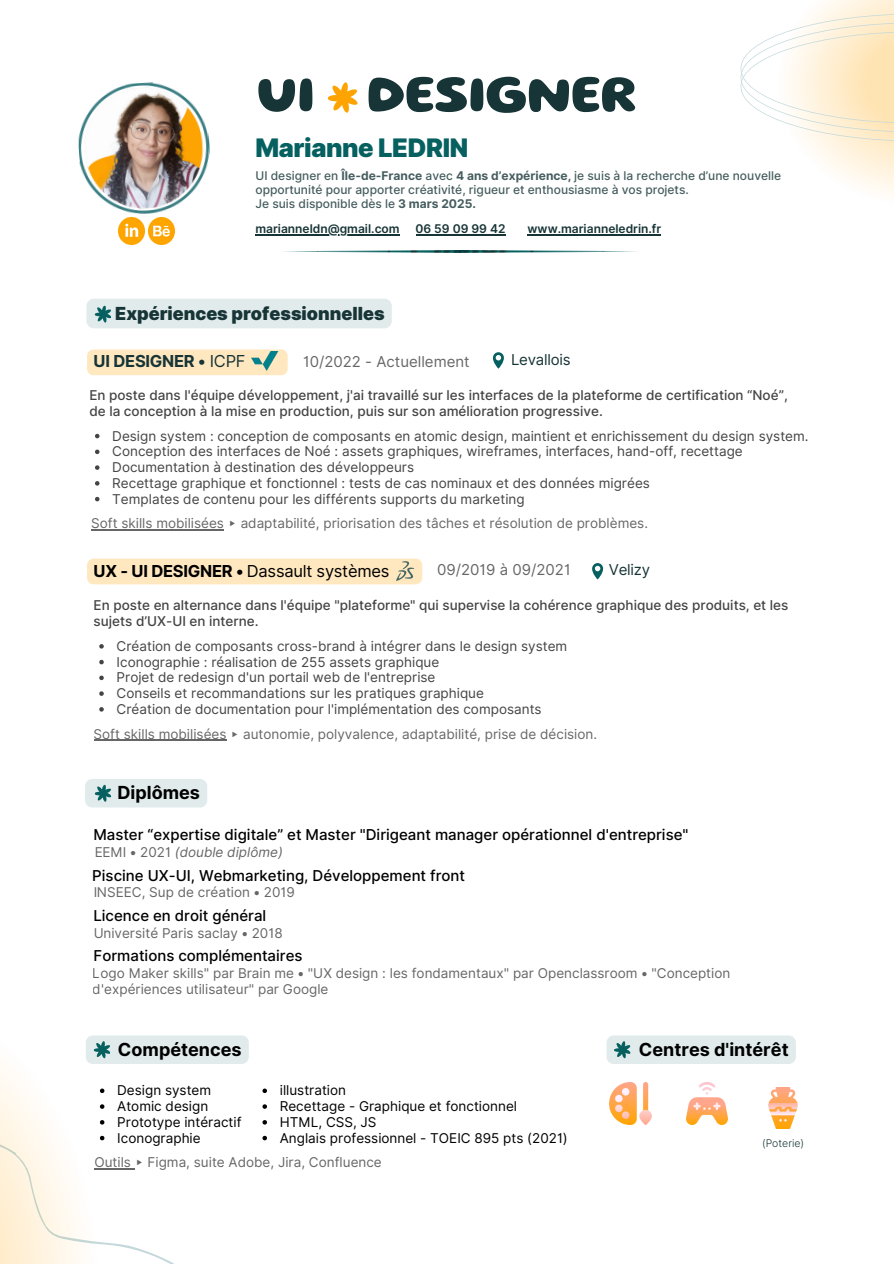
<style>
.page{position:relative;width:894px;height:1264px;background:#fff}
.page>*{position:absolute;margin:0;border:0;box-sizing:border-box;transform-origin:0 0}
.t1{font:700 54px "Gluten";letter-spacing:-.015em;color:#173436}
.t2{font:900 25.5px "Inter";letter-spacing:-.015em;color:#066060}
.t3{font:700 18px "Inter";color:#000}
.t4{font:900 18px "Inter";color:#173436}
.t5{font:16.5px "Inter";letter-spacing:-.015em;color:#000}
.t6{font:700 16.5px "Inter";letter-spacing:-.015em;color:#173436}
.t7{font:500 15px "Inter";color:#000}
.t8{font:15px "Inter";color:#000}
.t9{font:15px "Inter";letter-spacing:-.015em;color:#173436}
.t10{font:13.5px/24.8px "Inter";color:#000}
.t11{font:13.5px "Inter";color:#444}
.t12{font:500 13.5px/15.8px "Inter";color:#444}
.t13{font:italic 13.5px "Inter";color:#000}
.t14{font:500 12px/14px "Inter";color:#173436}
.t15{font:600 12px "Inter";color:#173436}
.t16{font:300 10.5px "Inter";color:#173436}
.s1{font-weight:700}
.s2{font-weight:400}
.s3{color:#444}
.s4{font-family:"Free Sans"}
.s5{font-style:normal}
</style>
<div class="page">
<svg style="left:493px;top:352px;width:10px;height:16px"></svg>
<svg style="left:592px;top:563px;width:11px;height:16px"></svg>
<div style="left:87px;top:349px;width:201px;height:26px;background:#ffe8c0;border-radius:6px"></div>
<img style="left:251px;top:351px;width:28px;height:20px">
<svg style="left:99px;top:644px;width:5px;height:4px"></svg>
<svg style="left:99px;top:660px;width:5px;height:4px"></svg>
<svg style="left:99px;top:675px;width:5px;height:5px"></svg>
<svg style="left:99px;top:691px;width:5px;height:5px"></svg>
<svg style="left:99px;top:707px;width:5px;height:4px"></svg>
<hr style="left:94px;top:739px;width:132px;height:2px;background:#000">
<svg style="left:95px;top:434px;width:4px;height:4px"></svg>
<svg style="left:95px;top:449px;width:4px;height:5px"></svg>
<svg style="left:95px;top:465px;width:4px;height:5px"></svg>
<svg style="left:95px;top:481px;width:4px;height:4px"></svg>
<svg style="left:95px;top:497px;width:4px;height:4px"></svg>
<hr style="left:91px;top:529px;width:133px;height:1px;background:#000">
<div style="left:87px;top:558px;width:335px;height:26px;background:#ffe8c0;border-radius:6px"></div>
<div style="left:86px;top:299px;width:306px;height:29px;background:#e1ebec;border-radius:7px"></div>
<svg style="left:94px;top:305px;width:17px;height:18px"></svg>
<img style="left:78px;top:82px;width:132px;height:132px">
<img style="left:118px;top:217px;width:26px;height:27px">
<img style="left:148px;top:217px;width:26px;height:27px">
<hr style="left:255px;top:234px;width:144px;height:1px;background:#173436">
<hr style="left:527px;top:234px;width:134px;height:1px;background:#173436">
<hr style="left:415px;top:234px;width:90px;height:1px;background:#173436">
<svg style="left:328px;top:82px;width:30px;height:31px"></svg>
<div style="left:85px;top:779px;width:122px;height:28px;background:#e1ebec;border-radius:7px"></div>
<svg style="left:94px;top:784px;width:17px;height:18px"></svg>
<svg style="left:262px;top:1088px;width:5px;height:5px"></svg>
<svg style="left:262px;top:1104px;width:5px;height:4px"></svg>
<svg style="left:262px;top:1120px;width:5px;height:4px"></svg>
<svg style="left:262px;top:1135px;width:5px;height:5px"></svg>
<div style="left:86px;top:1035px;width:163px;height:29px;background:#e1ebec;border-radius:7px"></div>
<img style="left:686px;top:1082px;width:41px;height:42px">
<img style="left:609px;top:1082px;width:42px;height:42px">
<div style="left:606px;top:1035px;width:189px;height:29px;background:#e1ebec;border-radius:7px"></div>
<img style="left:768px;top:1087px;width:30px;height:41px">
<svg style="left:614px;top:1041px;width:16px;height:17px"></svg>
<img style="left:285px;top:250px;width:350px;height:2px">
<svg style="left:740px;top:0;width:153px;height:194px"></svg>
<svg style="left:0;top:1035px;width:191px;height:228px"></svg>
<p class="t1" style="left:257px;top:76px;width:380px">UI DESIGNER</p>
<p class="t2" style="left:255px;top:132px;width:214px">Marianne LEDRIN</p>
<p class="t14" style="left:255px;top:168px;width:527px">UI designer en <span class="s1">Île-de-France</span> avec <span class="s1">4 ans d’expérience,</span> je suis à la recherche d’une nouvelle opportunité pour apporter créativité, rigueur et enthousiasme à vos projets.<br>Je suis disponible dès le <span class="s1">3 mars 2025.</span></p>
<p class="t15" style="left:255px;top:221px;width:146px">marianneldn@gmail.com</p>
<h6 class="t15" style="left:415px;top:221px;width:91px">06 59 09 99 42</h6>
<p class="t15" style="left:527px;top:221px;width:135px">www.marianneledrin.fr</p>
<h3 class="t4" style="left:115px;top:303px;width:271px">Expériences professionnelles</h3>
<p class="t6" style="left:94px;top:351px;width:153px">UI DESIGNER <span class="s2">• ICPF</span></p>
<p class="t8" style="left:303px;top:352px;width:168px">10/2022 - Actuellement</p>
<p class="t9" style="left:511px;top:351px;width:61px">Levallois</p>
<p class="t12" style="left:89px;top:387px;width:699px">En poste dans l'équipe développement, j'ai travaillé sur les interfaces de la plateforme de certification “Noé”, de la conception à la mise en production, puis sur son amélioration progressive.</p>
<p class="t11" style="left:112px;top:427px;width:697px">Design system : conception de composants en atomic design, maintient et enrichissement du design system.</p>
<p class="t11" style="left:112px;top:443px;width:631px">Conception des interfaces de Noé : assets graphiques, wireframes, interfaces, hand-off, recettage</p>
<p class="t11" style="left:112px;top:459px;width:303px">Documentation à destination des développeurs</p>
<h4 class="t11" style="left:112px;top:475px;width:539px">Recettage graphique et fonctionnel : tests de cas nominaux et des données migrées</h4>
<p class="t10" style="left:91px;top:486px;width:558px;text-indent:21px"><span class="s3">Templates de contenu pour les différents supports du marketing<br></span>Soft skills mobilisées <span class="s4">▸</span> adaptabilité, priorisation des tâches et résolution de problèmes.</p>
<p class="t5" style="left:94px;top:560px;width:297px"><span class="s1">UX - UI DESIGNER •</span> Dassault systèmes</p>
<p class="t8" style="left:437px;top:561px;width:135px">09/2019 à 09/2021</p>
<h1 class="t9" style="left:608px;top:561px;width:43px">Velizy</h1>
<p class="t12" style="left:94px;top:597px;width:696px">En poste en alternance dans l'équipe "plateforme" qui supervise la cohérence graphique des produits, et les sujets d’UX-UI en interne.</p>
<h2 class="t11" style="left:117px;top:638px;width:452px">Création de composants cross-brand à intégrer dans le design system</h2>
<p class="t11" style="left:117px;top:653px;width:324px">Iconographie : réalisation de 255 assets graphique</p>
<p class="t11" style="left:117px;top:669px;width:320px">Projet de redesign d'un portail web de l'entreprise</p>
<p class="t11" style="left:117px;top:685px;width:369px">Conseils et recommandations sur les pratiques graphique</p>
<p class="t10" style="left:94px;top:696px;width:505px;text-indent:23px"><span class="s3">Création de documentation pour l'implémentation des composants<br></span>Soft skills mobilisées <span class="s4">▸</span> autonomie, polyvalence, adaptabilité, prise de décision.</p>
<p class="t3" style="left:117px;top:782px;width:84px">Diplômes</p>
<p class="t7" style="left:93px;top:825px;width:596px">Master “expertise digitale” et Master "Dirigeant manager opérationnel d'entreprise"</p>
<p class="t13" style="left:94px;top:843px;width:190px"><span class="s5">EEMI • 2021</span> (double diplôme)</p>
<p class="t7" style="left:92px;top:866px;width:374px">Piscine UX-UI, Webmarketing, Développement front</p>
<p class="t10" style="left:93px;top:879px;width:203px">INSEEC, Sup de création • 2019</p>
<p class="t7" style="left:93px;top:906px;width:174px">Licence en droit général</p>
<p class="t7" style="left:94px;top:946px;width:210px">Formations complémentaires</p>
<p class="t10" style="left:93px;top:920px;width:191px">Université Paris saclay • 2018</p>
<p class="t10" style="left:93px;top:965px;width:638px;line-height:15.8px">Logo Maker skills" par Brain me • "UX design : les fondamentaux" par Openclassroom • "Conception d'expériences utilisateur" par Google</p>
<p class="t3" style="left:118px;top:1038px;width:125px">Compétences</p>
<p class="t3" style="left:638px;top:1038px;width:151px">Centres d'intérêt</p>
<h5 class="t10" style="left:117px;top:1077px;width:95px">Design system</h5>
<p class="t10" style="left:117px;top:1093px;width:92px">Atomic design</p>
<p class="t10" style="left:117px;top:1109px;width:126px">Prototype intéractif</p>
<p class="t10" style="left:94px;top:1125px;width:289px;text-indent:23px">Iconographie<br>Outils <span class="s4">▸</span> Figma, suite Adobe, Jira, Confluence</p>
<p class="t10" style="left:280px;top:1077px;width:68px">illustration</p>
<h6 class="t10" style="left:280px;top:1093px;width:239px">Recettage - Graphique et fonctionnel</h6>
<p class="t10" style="left:280px;top:1109px;width:98px">HTML, CSS, JS</p>
<p class="t10" style="left:280px;top:1125px;width:289px">Anglais professionnel - TOEIC 895 pts (2021)</p>
<p class="t16" style="left:761px;top:1136px;width:44px">(Poterie)</p>
</div>
